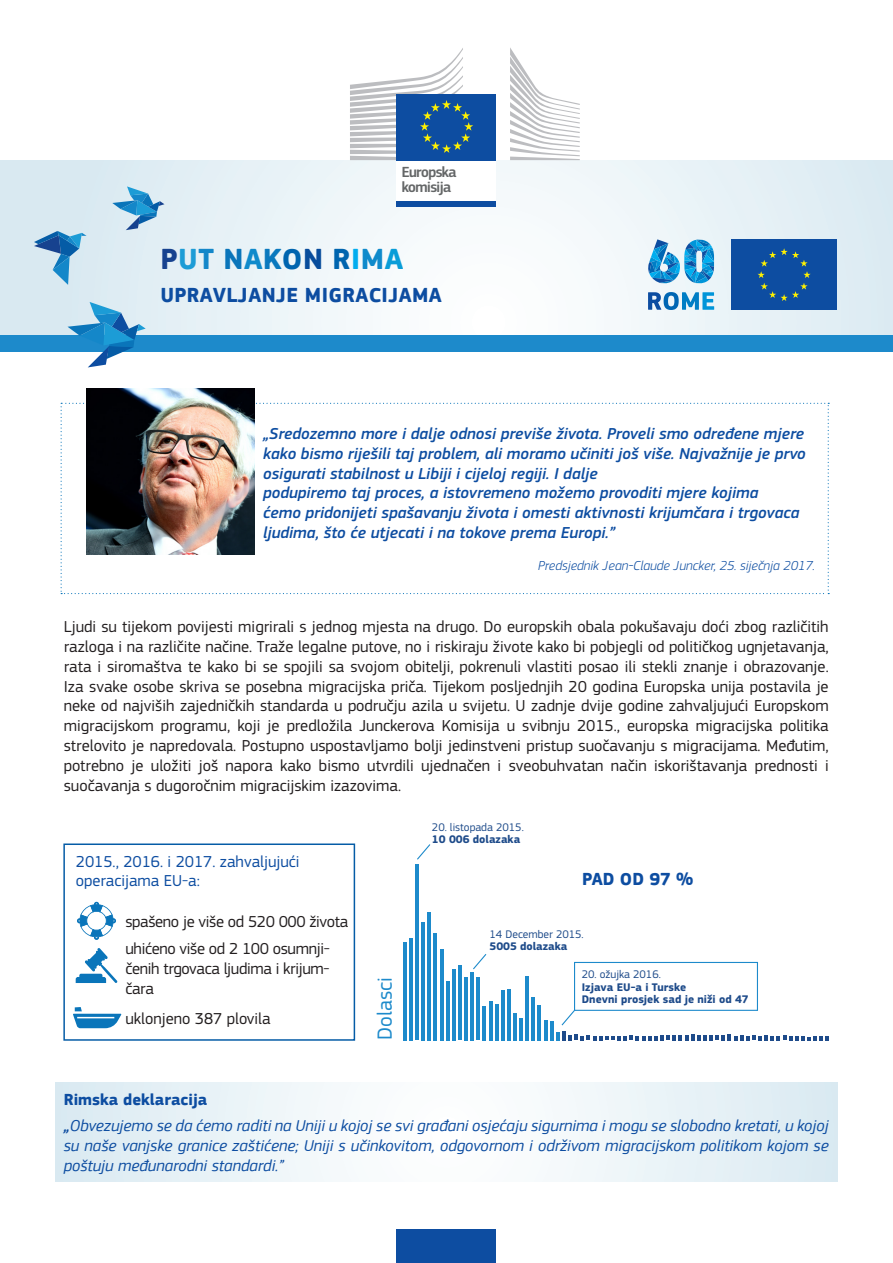
<style>
.page{position:relative;width:893px;height:1263px;background:#fff}
.page>*{position:absolute;margin:0;border:0;box-sizing:border-box;transform-origin:0 0}
.t1{font:700 30px "EC Square Sans Pro";letter-spacing:.02em;color:#0f8acb}
.t2{font:21.3px "EC Square Sans Pro";color:#1d8acb}
.t3{font:700 21px "EC Square Sans Pro";letter-spacing:.02em;color:#0d4da1}
.t4{font:700 18px "EC Square Sans Pro";color:#0d4da1}
.t5{font:16.5px/19.8px "EC Square Sans Pro";letter-spacing:-.02em;color:#231f20;text-align:justify}
.t6{font:italic 500 16.5px/19.8px "EC Square Sans Pro";color:#0d4da1;text-align:justify}
.t7{font:italic 16.5px/19.8px "EC Square Sans Pro";color:#0d4da1;text-align:justify}
.t8{font:16.5px/19.8px "EC Square Sans Pro";color:#0d4da1}
.t9{font:16.5px "EC Square Sans Pro";color:#231f20}
.t10{font:700 16.5px "EC Square Sans Pro";color:#0d4da1}
.t11{font:500 15.3px/15.3px "EC Square Sans Cond Pro";letter-spacing:-.03em;color:#646667;scale:1.11 1}
.t12{font:italic 300 13.5px "EC Square Sans Pro";color:#0d4da1}
.t13{font:11.4px/12.3px "EC Square Sans Pro";color:#1e4b8a}
.t14{font:700 11.4px/12.3px "EC Square Sans Pro";color:#1e4b8a}
.s1{color:#17428f}
.s2{color:#1c9cd6}
.s3{color:#1487c9}
.s4{color:#0a75ba}
.s5{color:#0a79be}
.s6{color:#0065af}
.s7{color:#084d9c}
.s8{color:#00adef}
.s9{color:#099dd8}
.s10{font-weight:700}
.s11{font-weight:400}
.s12{font-weight:500}
</style>
<div class="page">
<svg style="left:61px;top:403px;width:768px;height:191px"></svg>
<img style="left:87px;top:388px;width:168px;height:167px">
<svg style="left:55px;top:1082px;width:783px;height:99px"></svg>
<svg style="left:77px;top:902px;width:39px;height:38px"></svg>
<div style="left:63px;top:843px;width:292px;height:198px;border:2px solid #055ca6"></div>
<svg style="left:76px;top:948px;width:41px;height:35px"></svg>
<svg style="left:73px;top:1007px;width:49px;height:21px"></svg>
<hr style="left:77px;top:1017px;width:37px;height:1px;background:#fff">
<hr style="left:452px;top:969px;width:4px;height:71px;background:#1d8acb">
<hr style="left:427px;top:912px;width:4px;height:128px;background:#1d8acb">
<hr style="left:446px;top:981px;width:3px;height:59px;background:#1d8acb">
<hr style="left:440px;top:949px;width:3px;height:91px;background:#1d8acb">
<hr style="left:421px;top:922px;width:4px;height:118px;background:#1d8acb">
<hr style="left:434px;top:933px;width:3px;height:107px;background:#1d8acb">
<hr style="left:403px;top:942px;width:4px;height:98px;background:#1d8acb">
<hr style="left:415px;top:864px;width:4px;height:176px;background:#1d8acb">
<hr style="left:409px;top:938px;width:4px;height:102px;background:#1d8acb">
<hr style="left:458px;top:965px;width:4px;height:75px;background:#1d8acb">
<hr style="left:470px;top:972px;width:4px;height:68px;background:#1d8acb">
<hr style="left:464px;top:977px;width:4px;height:63px;background:#1d8acb">
<svg style="left:417px;top:844px;width:14px;height:16px"></svg>
<svg style="left:473px;top:954px;width:356px;height:86px"></svg>
<div style="left:574px;top:962px;width:184px;height:49px;border:1px solid #1d8acb"></div>
<div style="left:0;top:334px;width:893px;height:18px;background:#1d8acb"></div>
<svg style="left:0;top:160px;width:893px;height:175px"></svg>
<svg style="left:68px;top:302px;width:78px;height:65px"></svg>
<svg style="left:34px;top:231px;width:53px;height:54px;background:#90bbd9"></svg>
<svg style="left:112px;top:186px;width:52px;height:44px;background:#92c2df"></svg>
<svg style="left:648px;top:239px;width:66px;height:46px"></svg>
<svg style="left:648px;top:292px;width:66px;height:18px"></svg>
<div style="left:732px;top:240px;width:105px;height:70px;background:#0d4da1"></div>
<svg style="left:757px;top:248px;width:54px;height:53px"></svg>
<div style="left:397px;top:158px;width:99px;height:44px;background:#fff"></div>
<div style="left:397px;top:94px;width:99px;height:66px;background:#0d4da1"></div>
<svg style="left:350px;top:48px;width:123px;height:112px"></svg>
<div style="left:397px;top:201px;width:99px;height:5px;background:#0d4da1"></div>
<svg style="left:510px;top:48px;width:70px;height:112px"></svg>
<div style="left:397px;top:1229px;width:99px;height:34px;background:#0d4da1"></div>
<p class="t11" style="left:402px;top:164px;width:51px">Europska komisija</p>
<p class="t1" style="left:160px;top:241px;width:244px"><span class="s1">P</span><span class="s2">U</span><span class="s3">T</span> <span class="s4">N</span>A<span class="s5">K</span><span class="s6">O</span><span class="s7">N</span> <span class="s6">R</span><span class="s8">I</span>M<span class="s9">A</span></p>
<p class="t3" style="left:160px;top:282px;width:283px">UPRAVLJANJE MIGRACIJAMA</p>
<p class="t6" style="left:263px;top:424px;width:544px">„Sredozemno more i dalje odnosi previše života. Proveli smo određene mjere kako bismo riješili taj problem, ali moramo učiniti još više. Najvažnije je prvo osigurati stabilnost u Libiji i cijeloj regiji. I dalje</p>
<p class="t6" style="left:263px;top:483px;width:538px;text-align:left">podupiremo taj proces, a istovremeno možemo provoditi mjere kojima ćemo pridonijeti spašavanju života i omesti aktivnosti krijumčara i trgovaca ljudima, što će utjecati i na tokove prema Europi.”</p>
<p class="t12" style="left:538px;top:558px;width:278px">Predsjednik Jean-Claude Juncker, 25. siječnja 2017.</p>
<p class="t5" style="left:64px;top:617px;width:767px">Ljudi su tijekom povijesti migrirali s jednog mjesta na drugo. Do europskih obala pokušavaju doći zbog različitih razloga i na različite načine. Traže legalne putove, no i riskiraju živote kako bi pobjegli od političkog ugnjetavanja, rata i siromaštva te kako bi se spojili sa svojom obitelji, pokrenuli vlastiti posao ili stekli znanje i obrazovanje.<br>Iza svake osobe skriva se posebna migracijska priča. Tijekom posljednjih 20 godina Europska unija postavila je neke od najviših zajedničkih standarda u području azila u svijetu. U zadnje dvije godine zahvaljujući Europskom migracijskom programu, koji je predložila Junckerova Komisija u svibnju 2015., europska migracijska politika strelovito je napredovala. Postupno uspostavljamo bolji jedinstveni pristup suočavanju s migracijama. Međutim, potrebno je uložiti još napora kako bismo utvrdili ujednačen i sveobuhvatan način iskorištavanja prednosti i suočavanja s dugoročnim migracijskim izazovima.</p>
<p class="t8" style="left:76px;top:851px;width:225px">2015., 2016. i 2017. zahvaljujući operacijama EU-a:</p>
<p class="t5" style="left:125px;top:912px;width:224px">spašeno je više od 520 000 života</p>
<p class="t5" style="left:125px;top:939px;width:206px">uhićeno više od 2 100 osumnji&shy;čenih trgovaca ljudima i krijum&shy;čara</p>
<p class="t9" style="left:125px;top:1009px;width:147px">uklonjeno 387 plovila</p>
<p class="t2" style="left:372px;top:1040px;width:64px;rotate:-90deg">Dolasci</p>
<p class="t13" style="left:432px;top:821px;width:93px">20. listopada 2015.<br><span class="s10">10 006 dolazaka</span></p>
<p class="t4" style="left:582px;top:868px;width:113px">PAD OD 97 %</p>
<p class="t13" style="left:489px;top:928px;width:96px">14 December 2015.<br><span class="s10">5005 dolazaka</span></p>
<p class="t14" style="left:582px;top:969px;width:169px"><span class="s11">20. ožujka 2016.<br></span>Izjava EU-a i Turske<br>Dnevni prosjek sad je niži od 47</p>
<p class="t10" style="left:64px;top:1090px;width:145px">Rimska deklaracija</p>
<p class="t7" style="left:64px;top:1116px;width:766px"><span class="s12">„</span>Obvezujemo se da ćemo raditi na Uniji u kojoj se svi građani osjećaju sigurnima i mogu se slobodno kretati, u kojoj su naše vanjske granice zaštićene; Uniji s učinkovitom, odgovornom i održivom migracijskom politikom kojom se poštuju međunarodni standardi.”</p>
</div>
